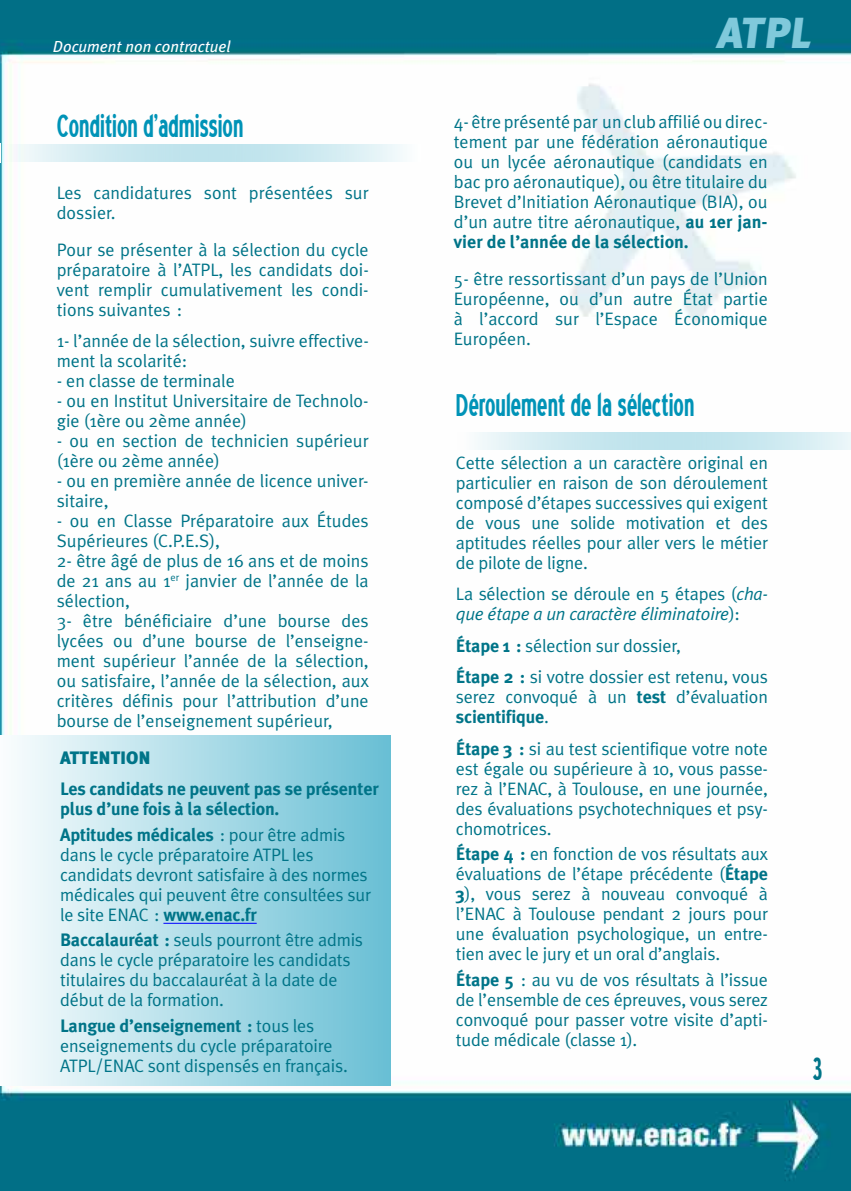
<style>
.page{position:relative;width:851px;height:1191px;background:#fff}
.page>*{position:absolute;margin:0;border:0;box-sizing:border-box;transform-origin:0 0}
.t1{font:900 43.4px "Meta Plus";color:#80c9db}
.t2{font:40px "Blue Highway Condensed";color:#0093b7}
.t3{font:40px "Blue Highway Condensed";color:#007488}
.t4{font:18px/20px "Meta Plus Normal";color:#007488}
.t5{font:700 18px/20px "Meta Plus";letter-spacing:-.01em;color:#007488}
.t6{font:italic 18px/20px "Meta Plus Normal";letter-spacing:-.01em;color:#007488}
.t7{font:900 18px "Meta Plus";letter-spacing:-.005em;color:#007488}
.t8{font:italic 16px "Meta Plus";color:#fff}
.s1{font-family:"Meta Plus Normal";font-weight:400}
.s2{font-family:"Meta Plus";font-weight:700}
.s3{font-style:normal}
</style>
<div class="page">
<img style="left:0;top:0;width:850px;height:1191px">
<svg style="left:0;top:145px;width:421px;height:17px"></svg>
<svg style="left:457px;top:432px;width:393px;height:17px"></svg>
<div style="left:0;top:736px;width:390px;height:349px;background:linear-gradient(to right,#fafdfe,#68bfd5)"></div>
<hr style="left:163px;top:923px;width:94px;height:1px;background:#00f">
<p class="t8" style="left:53px;top:37px;width:179px">Document non contractuel</p>
<h2 class="t2" style="left:57px;top:109px;width:188px">Condition d’admission</h2>
<p class="t4" style="left:57px;top:182px;width:313px">Les candidatures sont présentées sur dossier.</p>
<p class="t4" style="left:57px;top:239px;width:313px;text-align:justify">Pour se présenter à la sélection du cycle préparatoire à l’ATPL, les candidats doi&shy;vent remplir cumulativement les condi&shy;tions suivantes :</p>
<p class="t4" style="left:57px;top:330px;width:313px">1- l’année de la sélection, suivre effective&shy;ment la scolarité:</p>
<p class="t4" style="left:57px;top:370px;width:180px">- en classe de terminale</p>
<p class="t4" style="left:57px;top:390px;width:313px">- ou en Institut Universitaire de Technolo&shy;gie (1ère ou 2ème année)</p>
<p class="t4" style="left:57px;top:430px;width:313px">- ou en section de technicien supérieur (1ère ou 2ème année)</p>
<p class="t4" style="left:57px;top:470px;width:313px">- ou en première année de licence univer&shy;sitaire,</p>
<p class="t4" style="left:57px;top:510px;width:313px">- ou en Classe Préparatoire aux Études Supérieures (C.P.E.S),<br>2- être âgé de plus de 16 ans et de moins de 21 ans au 1<sup>er</sup> janvier de l’année de la sélection,<br>3- être bénéficiaire d’une bourse des lycées ou d’une bourse de l’enseigne&shy;ment supérieur l’année de la sélection, ou satisfaire, l’année de la sélection, aux critères définis pour l’attribution d’une bourse de l’enseignement supérieur,</p>
<p class="t7" style="left:60px;top:747px;width:92px">ATTENTION</p>
<p class="t5" style="left:60px;top:778px;width:320px">Les candidats ne peuvent pas se présenter plus d’une fois à la sélection.</p>
<p class="t5" style="left:60px;top:824px;width:287px">Aptitudes médicales <span class="s1">: pour être admis</span></p>
<p class="t4" style="left:60px;top:844px;width:312px">dans le cycle préparatoire ATPL les candidats devront satisfaire à des normes médicales qui peuvent être consultées sur le site ENAC : <span class="s2">www.enac.fr</span></p>
<p class="t4" style="left:60px;top:930px;width:304px"><span class="s2">Baccalauréat :</span> seuls pourront être admis dans le cycle préparatoire les candidats titulaires du baccalauréat à la date de début de la formation.</p>
<p class="t5" style="left:60px;top:1015px;width:256px">Langue d’enseignement : <span class="s1">tous les</span></p>
<p class="t4" style="left:60px;top:1035px;width:289px">enseignements du cycle préparatoire<br>ATPL/ENAC sont dispensés en français.</p>
<h1 class="t1" style="left:716px;top:8px;width:101px">ATPL</h1>
<p class="t4" style="left:454px;top:111px;width:315px;text-align:justify">4- être présenté par un club affilié ou direc&shy;tement par une fédération aéronautique ou un lycée aéronautique (candidats en bac pro aéronautique), ou être titulaire du Brevet d’Initiation Aéronautique (BIA), ou d’un autre titre aéronautique, <span class="s2">au 1er jan-</span></p>
<p class="t5" style="left:454px;top:231px;width:236px">vier de l’année de la sélection.</p>
<p class="t4" style="left:454px;top:268px;width:315px;text-align:justify">5- être ressortissant d’un pays de l’Union Européenne, ou d’un autre État partie à l’accord sur l’Espace Économique Européen.</p>
<h2 class="t2" style="left:456px;top:388px;width:240px">Déroulement de la sélection</h2>
<p class="t4" style="left:456px;top:452px;width:313px;text-align:justify">Cette sélection a un caractère original en particulier en raison de son déroulement composé d’étapes successives qui exigent de vous une solide motivation et des aptitudes réelles pour aller vers le métier de pilote de ligne.</p>
<p class="t6" style="left:456px;top:584px;width:313px"><span class="s3">La sélection se déroule en 5 étapes (</span>cha&shy;que étape a un caractère éliminatoire<span class="s3">):</span></p>
<p class="t4" style="left:456px;top:629px;width:313px;line-height:31.4px"><span class="s2">Étape 1 :</span> sélection sur dossier,<br><span class="s2">Étape 2 :</span> si votre dossier est retenu, vous</p>
<p class="t4" style="left:456px;top:686px;width:313px">serez convoqué à un <span class="s2">test</span> d’évaluation</p>
<p class="t5" style="left:456px;top:707px;width:95px">scientifique<span class="s1">.</span></p>
<p class="t4" style="left:456px;top:738px;width:313px;text-align:justify"><span class="s2">Étape 3 :</span> si au test scientifique votre note est égale ou supérieure à 10, vous passe&shy;rez à l’ENAC, à Toulouse, en une journée, des évaluations psychotechniques et psy&shy;chomotrices.</p>
<p class="t4" style="left:456px;top:843px;width:313px;text-align:justify"><span class="s2">Étape 4 :</span> en fonction de vos résultats aux évaluations de l’étape précédente (<span class="s2">Étape 3</span>), vous serez à nouveau convoqué à l’ENAC à Toulouse pendant 2 jours pour une évaluation psychologique, un entre&shy;tien avec le jury et un oral d’anglais.</p>
<p class="t4" style="left:456px;top:969px;width:313px;text-align:justify"><span class="s2">Étape 5</span> : au vu de vos résultats à l’issue de l’ensemble de ces épreuves, vous serez convoqué pour passer votre visite d’apti&shy;tude médicale (classe 1).</p>
<h2 class="t3" style="left:812px;top:1052px;width:11px">3</h2>
</div>
